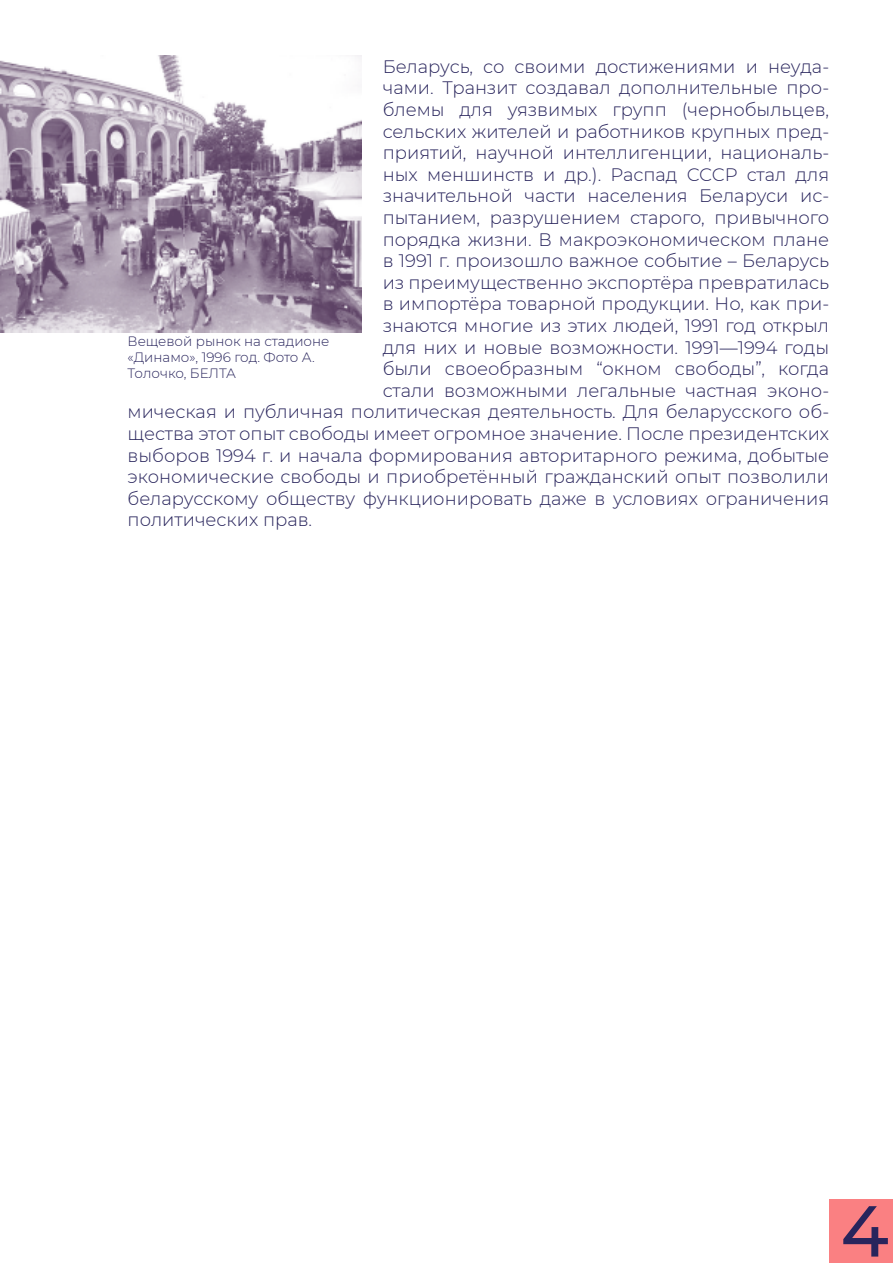
<style>
.page{position:relative;width:893px;height:1263px;background:#fff}
.page>*{position:absolute;margin:0;border:0;box-sizing:border-box;transform-origin:0 0}
.t1{font:500 72px "Montserrat";color:#28245c}
.t2{font:300 18px "Montserrat";color:#28245c}
.t3{font:300 13.5px/16.2px "Montserrat";color:#28245c}
</style>
<div class="page">
<div style="left:829px;top:1199px;width:64px;height:64px;background:#fa8082"></div>
<img style="left:0;top:55px;width:361px;height:278px">
<p class="t2" style="left:383px;top:54px;width:448px">Беларусь, со своими достижениями и неуда-</p>
<p class="t2" style="left:383px;top:76px;width:448px">чами. Транзит создавал дополнительные про-</p>
<p class="t2" style="left:383px;top:97px;width:448px">блемы для уязвимых групп (чернобыльцев,</p>
<p class="t2" style="left:383px;top:119px;width:448px">сельских жителей и работников крупных пред-</p>
<p class="t2" style="left:383px;top:140px;width:448px">приятий, научной интеллигенции, националь-</p>
<p class="t2" style="left:383px;top:162px;width:448px">ных меншинств и др.). Распад СССР стал для</p>
<p class="t2" style="left:383px;top:184px;width:448px">значительной части населения Беларуси ис-</p>
<p class="t2" style="left:383px;top:205px;width:448px">пытанием, разрушением старого, привычного</p>
<p class="t2" style="left:383px;top:227px;width:448px">порядка жизни. В макроэкономическом плане</p>
<p class="t2" style="left:383px;top:248px;width:448px">в 1991 г. произошло важное событие – Беларусь</p>
<p class="t2" style="left:383px;top:270px;width:448px">из преимущественно экспортёра превратилась</p>
<p class="t2" style="left:383px;top:292px;width:448px">в импортёра товарной продукции. Но, как при-</p>
<p class="t2" style="left:383px;top:313px;width:448px">знаются многие из этих людей, 1991 год открыл</p>
<p class="t2" style="left:383px;top:335px;width:448px">для них и новые возможности. 1991—1994 годы</p>
<p class="t2" style="left:383px;top:356px;width:448px">были своеобразным “окном свободы”, когда</p>
<p class="t2" style="left:383px;top:378px;width:448px">стали возможными легальные частная эконо-</p>
<p class="t2" style="left:128px;top:400px;width:703px">мическая и публичная политическая деятельность. Для беларусского об-</p>
<p class="t2" style="left:128px;top:421px;width:703px">щества этот опыт свободы имеет огромное значение. После президентских</p>
<p class="t2" style="left:128px;top:443px;width:703px">выборов 1994 г. и начала формирования авторитарного режима, добытые</p>
<p class="t2" style="left:128px;top:464px;width:703px">экономические свободы и приобретённый гражданский опыт позволили</p>
<p class="t2" style="left:128px;top:486px;width:703px">беларусскому обществу функционировать даже в условиях ограничения</p>
<p class="t2" style="left:128px;top:508px;width:186px">политических прав.</p>
<p class="t3" style="left:128px;top:332px;width:203px">Вещевой рынок на стадионе «Динамо», 1996 год. Фото А.<br>Толочко, БЕЛТА</p>
<h1 class="t1" style="left:840px;top:1181px;width:50px">4</h1>
</div>
